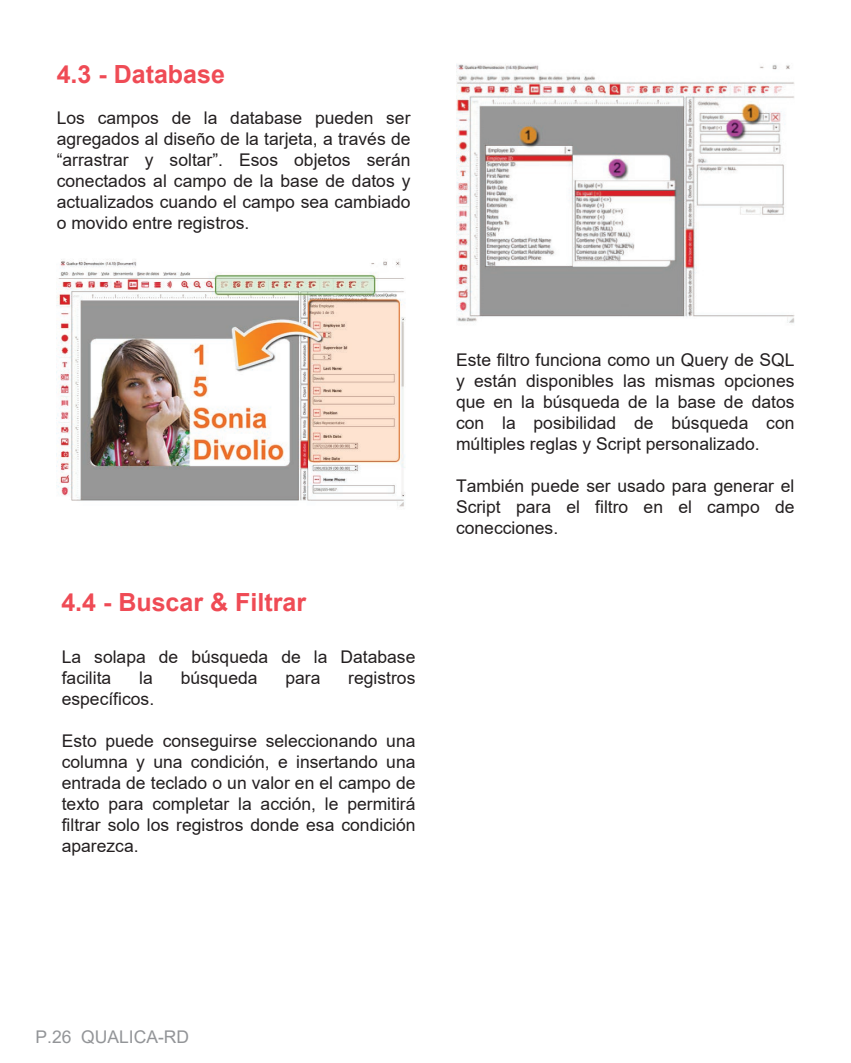
<style>
.page{position:relative;width:851px;height:1063px;background:#fff}
.page>*{position:absolute;margin:0;border:0;box-sizing:border-box;transform-origin:0 0}
.t1{font:700 25px "Arial";color:#ef4b55}
.t2{font:17.5px/21px "Arial";color:#231f20;text-align:justify}
.t3{font:17.5px "Arial";color:#939598}
.s1{font-style:inherit}
</style>
<div class="page">
<img style="left:456px;top:64px;width:338px;height:259px">
<img style="left:56px;top:259px;width:349px;height:248px">
<h1 class="t1" style="left:57px;top:57px;width:170px">4.3 - Database</h1>
<p class="t2" style="left:57px;top:108px;width:355px">Los campos de la database pueden ser agregados al diseño de la tarjeta, a través de “arrastrar y soltar”. Esos objetos serán conectados al campo de la base de datos y actualizados cuando el campo sea cambiado o movido entre registros.</p>
<h1 class="t1" style="left:61px;top:584px;width:246px">4.4 - Buscar &amp; Filtrar</h1>
<p class="t2" style="left:62px;top:646px;width:355px">La solapa de búsqueda de la Database facilita</p>
<p class="t2" style="left:139px;top:667px;width:15px">la</p>
<p class="t2" style="left:181px;top:667px;width:78px">búsqueda</p>
<p class="t2" style="left:285px;top:667px;width:37px">para</p>
<p class="t2" style="left:348px;top:667px;width:69px">registros</p>
<p class="t2" style="left:62px;top:688px;width:94px">específicos.</p>
<p class="t2" style="left:62px;top:730px;width:355px">Esto puede conseguirse seleccionando una columna y una condición, e insertando una entrada de teclado o un valor en el campo de texto para completar la acción, le permitirá filtrar solo los registros donde esa condición aparezca.</p>
<p class="t2" style="left:456px;top:349px;width:340px">Este filtro funciona como un Query de SQL y est<span class="s1">á</span>n disponibles las mismas opciones que en la b<span class="s1">ú</span>squeda de la base de datos con la posibilidad de b<span class="s1">ú</span>squeda con m<span class="s1">ú</span>ltiples reglas y Script personalizado.</p>
<p class="t2" style="left:456px;top:475px;width:340px">Tambi<span class="s1">é</span>n puede ser usado para generar el Script para el filtro en el campo de conecciones.</p>
<p class="t3" style="left:35px;top:1024px;width:155px">P.26 QUALICA-RD</p>
</div>
